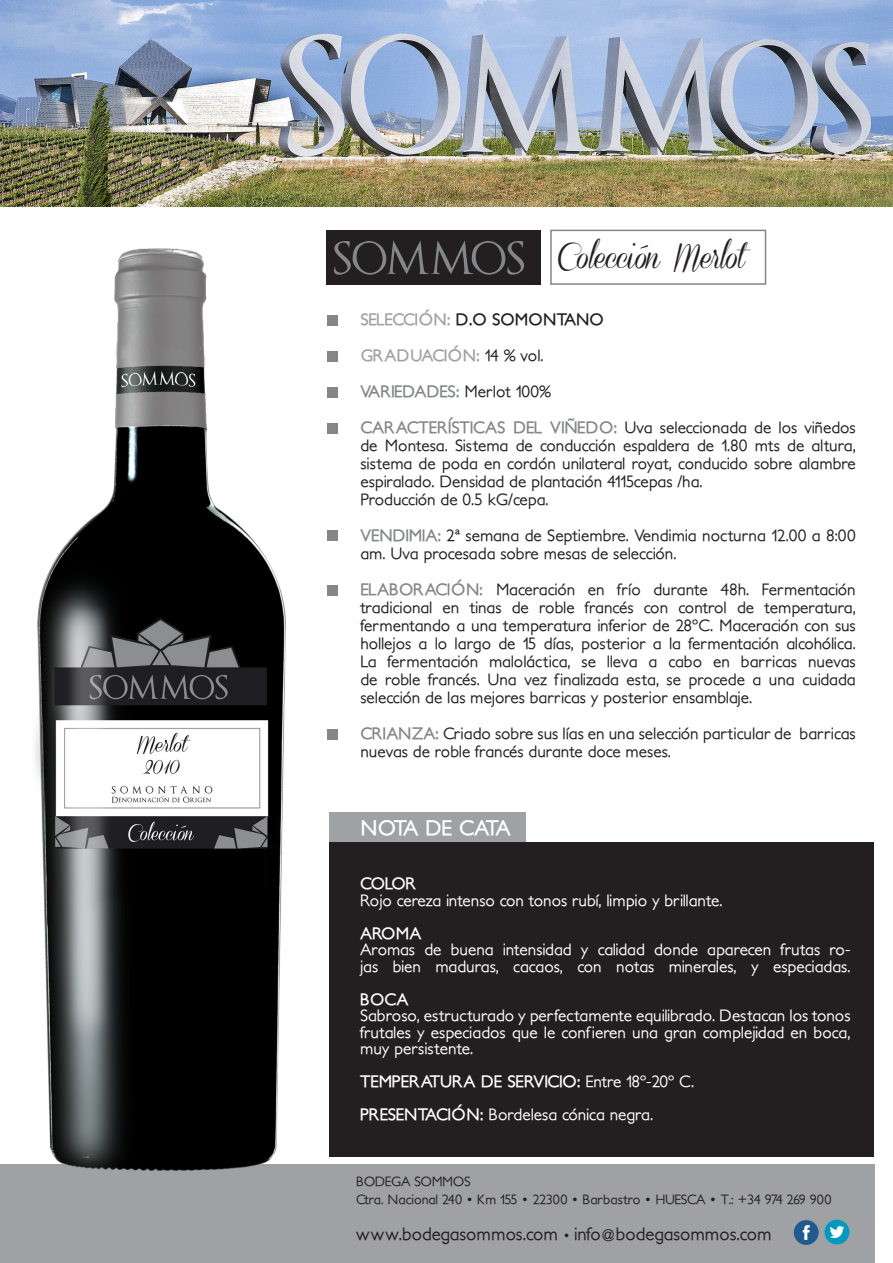
<style>
.page{position:relative;width:893px;height:1263px;background:#fff}
.page>*{position:absolute;margin:0;border:0;box-sizing:border-box;transform-origin:0 0}
.t1{font:28.5px "Coneria Script Demo";letter-spacing:-.01em;color:#231f20}
.t2{font:700 21px "Petita";letter-spacing:-.12em;color:#fff}
.t3{font:500 18px "Petita";color:#231f20}
.t4{font:500 16.5px/18px "Petita";color:#231f20}
.t5{font:500 16.5px/16.5px "Petita";color:#fff}
.t6{font:700 16.5px "Petita";letter-spacing:-.03em;color:#fff}
.t7{font:700 16.5px "Petita";letter-spacing:-.03em;color:#231f20}
.t8{font:700 16.5px "Petita";letter-spacing:-.05em;color:#838788}
.t9{font:700 16.5px "Petita";color:#a0a1a5}
.t10{font:500 13.5px "Petita";color:#231f20}
.t11{font:500 13.5px "Petita";letter-spacing:-.03em;color:#231f20}
.s1{color:#a0a1a5}
.s2{font-weight:500;color:#231f20}
.s3{font-weight:700;color:#838788}
.s4{font-weight:500}
.s5{font-weight:700}
.s6{font-size:13.5px}
</style>
<div class="page">
<img style="left:0;top:0;width:893px;height:206px">
<div style="left:0;top:1164px;width:875px;height:99px;background:#a0a1a5"></div>
<div style="left:329px;top:812px;width:197px;height:31px;background:#a0a1a5"></div>
<div style="left:329px;top:842px;width:544px;height:315px;background:#231f20"></div>
<div style="left:326px;top:230px;width:215px;height:55px;background:#231f20"></div>
<div style="left:794px;top:1220px;width:25px;height:25px;background:#205a91;border-radius:50%"></div>
<svg style="left:803px;top:1225px;width:7px;height:15px"></svg>
<div style="left:824px;top:1219px;width:25px;height:25px;background:#0099c0;border-radius:50%"></div>
<svg style="left:830px;top:1226px;width:14px;height:12px"></svg>
<img style="left:35px;top:248px;width:251px;height:923px">
<div style="left:550px;top:230px;width:216px;height:55px;border:2px solid #838788"></div>
<div style="left:327px;top:315px;width:11px;height:10px;background:#838788"></div>
<div style="left:327px;top:351px;width:11px;height:11px;background:#838788"></div>
<div style="left:327px;top:387px;width:11px;height:10px;background:#838788"></div>
<div style="left:327px;top:423px;width:11px;height:11px;background:#838788"></div>
<div style="left:327px;top:530px;width:11px;height:11px;background:#838788"></div>
<div style="left:327px;top:585px;width:11px;height:10px;background:#838788"></div>
<div style="left:327px;top:729px;width:11px;height:11px;background:#838788"></div>
<svg style="left:334px;top:241px;width:190px;height:34px"></svg>
<p class="t1" style="left:558px;top:241px;width:189px">Colección Merlot</p>
<p class="t7" style="left:360px;top:309px;width:245px"><span class="s1">SELECCIÓN:</span> D.O SOMONTANO</p>
<p class="t9" style="left:360px;top:345px;width:185px">GRADUACIÓN: <span class="s2">14 % vol.</span></p>
<p class="t8" style="left:360px;top:381px;width:192px">VARIEDADES: <span class="s2">Merlot 100%</span></p>
<p class="t4" style="left:360px;top:419px;width:497px;text-align:justify"><span class="s3">CARACTERÍSTICAS DEL VIÑEDO:</span> Uva seleccionada de los viñedos de Montesa. Sistema de conducción espaldera de 1.80 mts de altura, sistema de poda en cordón unilateral royat, conducido sobre alambre espiralado. Densidad de plantación 4115cepas /ha.</p>
<p class="t4" style="left:360px;top:491px;width:190px">Producción de 0.5 kG/cepa.</p>
<p class="t4" style="left:360px;top:527px;width:497px"><span class="s3">VENDIMIA:</span> 2ª semana de Septiembre. Vendimia nocturna 12.00 a 8:00 am. Uva procesada sobre mesas de selección.</p>
<p class="t4" style="left:360px;top:581px;width:497px"><span class="s3">ELABORACIÓN:</span> Maceración en frío durante 48h. Fermentación</p>
<p class="t4" style="left:360px;top:599px;width:497px">tradicional en tinas de roble francés con control de temperatura,</p>
<p class="t4" style="left:360px;top:617px;width:497px">fermentando a una temperatura inferior de 28ºC. Maceración con sus hollejos a lo largo de 15 días, posterior a la fermentación alcohólica.</p>
<p class="t4" style="left:360px;top:653px;width:497px">La fermentación maloláctica, se lleva a cabo en barricas nuevas de roble francés. Una vez finalizada esta, se procede a una cuidada</p>
<p class="t4" style="left:360px;top:689px;width:393px">selección de las mejores barricas y posterior ensamblaje.</p>
<p class="t4" style="left:360px;top:725px;width:497px"><span class="s3">CRIANZA:</span> Criado sobre sus lías en una selección particular de barricas nuevas de roble francés durante doce meses.</p>
<p class="t2" style="left:360px;top:815px;width:152px">NOTA DE CATA</p>
<p class="t6" style="left:360px;top:873px;width:58px">COLOR</p>
<p class="t5" style="left:360px;top:892px;width:364px">Rojo cereza intenso con tonos rubí, limpio y brillante.</p>
<p class="t6" style="left:360px;top:923px;width:63px">AROMA</p>
<p class="t5" style="left:360px;top:942px;width:492px">Aromas de buena intensidad y calidad donde aparecen frutas ro&shy;jas bien maduras, cacaos, con notas minerales, y especiadas.</p>
<p class="t6" style="left:360px;top:989px;width:50px">BOCA</p>
<p class="t5" style="left:360px;top:1008px;width:492px;text-align:justify">Sabroso, estructurado y perfectamente equilibrado. Destacan los tonos frutales y especiados que le confieren una gran complejidad en boca, muy persistente.</p>
<p class="t6" style="left:360px;top:1071px;width:336px">TEMPERATURA DE SERVICIO: <span class="s4">Entre 18º-20º C.</span></p>
<p class="t5" style="left:360px;top:1107px;width:295px"><span class="s5">PRESENTACIÓN:</span> Bordelesa cónica negra.</p>
<p class="t11" style="left:356px;top:1174px;width:116px">BODEGA SOMMOS</p>
<p class="t10" style="left:356px;top:1192px;width:477px">Ctra. Nacional 240 • Km 155 • 22300 • Barbastro • HUESCA • T.: +34 974 269 900</p>
<p class="t3" style="left:356px;top:1223px;width:417px">www.bodegasommos.com <span class="s6">•</span> info@bodegasommos.com</p>
</div>
